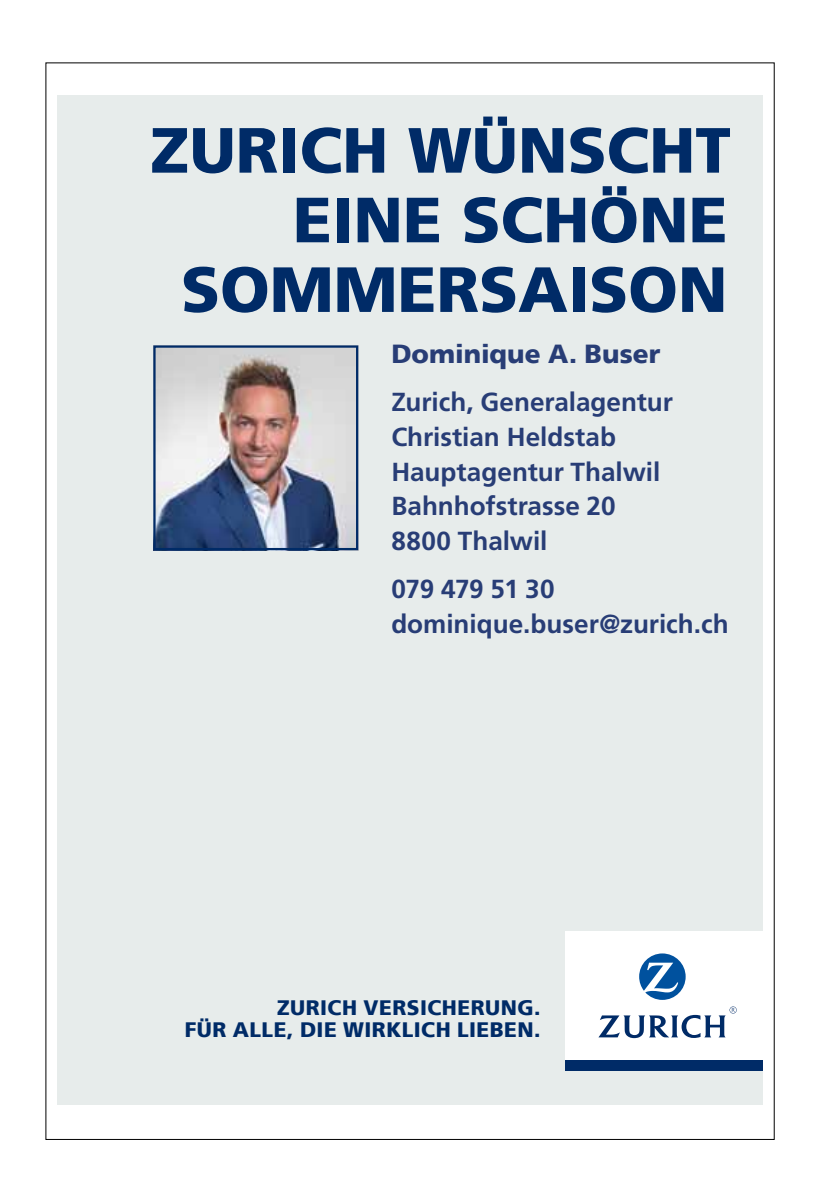
<style>
.page{position:relative;width:840px;height:1191px;background:#fff}
.page>*{position:absolute;margin:0;border:0;box-sizing:border-box;transform-origin:0 0}
.t1{font:900 63.8px/69.6px "Frutiger";color:#002b67;text-align:right}
.t2{font:700 26.2px/34.8px "Frutiger LT Std";color:#283d76}
.t3{font:900 26.2px "Frutiger";color:#283d76}
.t4{font:900 20.8px/22px "Frutiger";letter-spacing:.025em;color:#002b67;text-align:right}
</style>
<div class="page">
<div style="left:57px;top:95px;width:705px;height:1009px;background:#e7eceb"></div>
<img style="left:156px;top:348px;width:199px;height:199px">
<div style="left:153px;top:345px;width:205px;height:205px;border:2px solid #002b67"></div>
<div style="left:565px;top:1060px;width:197px;height:11px;background:#002b67"></div>
<div style="left:565px;top:931px;width:197px;height:129px;background:#fff"></div>
<svg style="left:639px;top:953px;width:46px;height:47px"></svg>
<svg style="left:598px;top:1006px;width:138px;height:32px"></svg>
<h1 class="t1" style="left:150px;top:115px;width:581px">ZURICH WÜNSCHT<br>EINE SCHÖNE<br>SOMMERSAISON</h1>
<p class="t3" style="left:391px;top:338px;width:270px">Dominique A. Buser</p>
<p class="t2" style="left:391px;top:385px;width:283px">Zurich, Generalagentur<br>Christian Heldstab<br>Hauptagentur Thalwil<br>Bahnhofstrasse 20<br>8800 Thalwil</p>
<p class="t2" style="left:391px;top:572px;width:338px">079 479 51 30 dominique.buser@zurich.ch</p>
<p class="t4" style="left:185px;top:997px;width:357px">ZURICH VERSICHERUNG.<br>FÜR ALLE, DIE WIRKLICH LIEBEN.</p>
</div>
